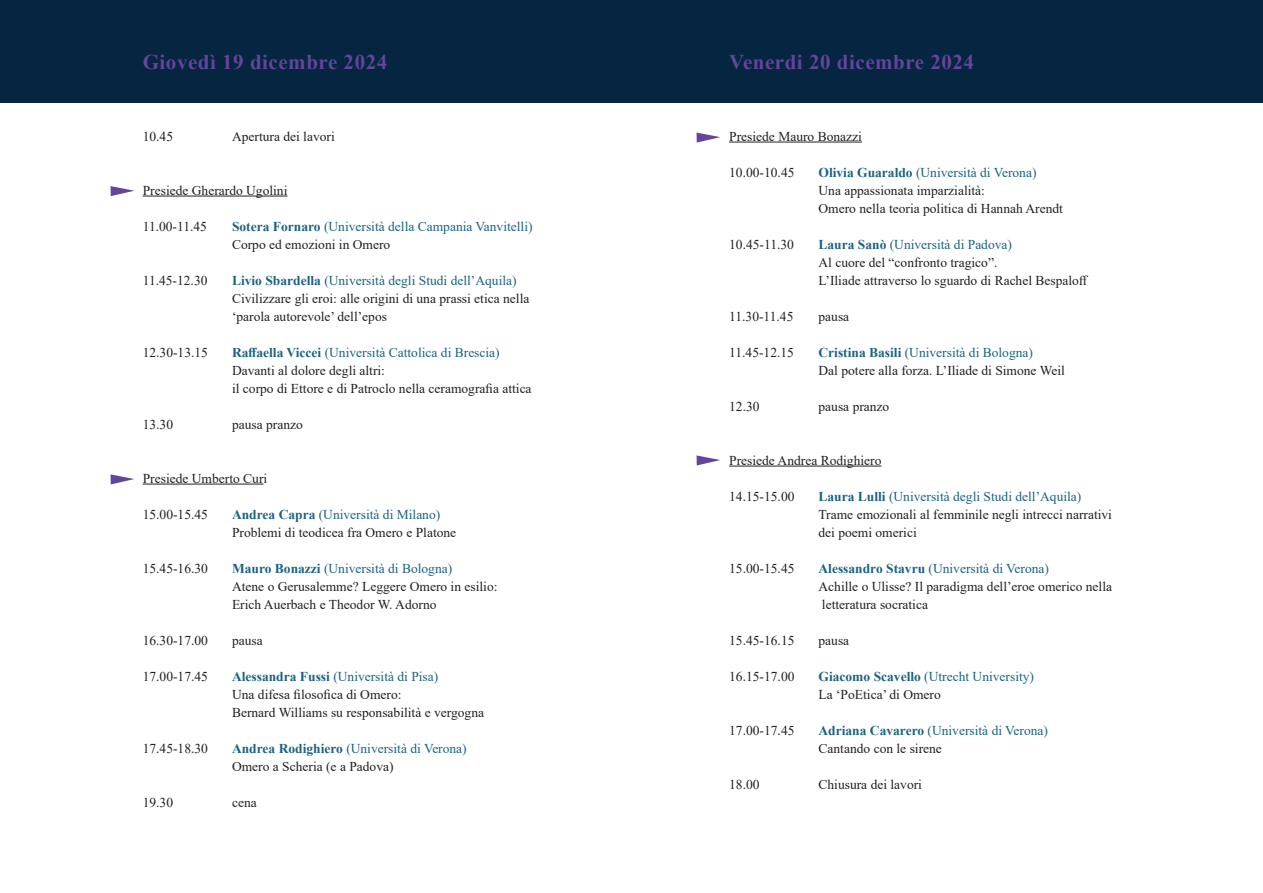
<style>
.page{position:relative;width:1263px;height:893px;background:#fff}
.page>*{position:absolute;margin:0;border:0;box-sizing:border-box;transform-origin:0 0}
.t1{font:700 21px "Times New Roman";letter-spacing:.025em;color:#65449b}
.t2{font:13.5px/18px "Times New Roman";color:#231f20}
.t3{font:13.5px/18px "Times New Roman";color:#1b6282}
.s1{font-weight:700}
.s2{color:#231f20}
.s3{font-weight:700;color:#1b6282}
.s4{color:#1b6282}
</style>
<div class="page">
<div style="left:0;top:0;width:1263px;height:103px;background:#052541"></div>
<svg style="left:111px;top:186px;width:23px;height:10px"></svg>
<svg style="left:111px;top:474px;width:23px;height:10px"></svg>
<hr style="left:143px;top:196px;width:144px;height:1px;background:#231f20">
<hr style="left:143px;top:484px;width:120px;height:1px;background:#231f20">
<hr style="left:729px;top:142px;width:133px;height:1px;background:#231f20">
<hr style="left:729px;top:466px;width:152px;height:1px;background:#231f20">
<svg style="left:696px;top:133px;width:24px;height:10px"></svg>
<svg style="left:696px;top:455px;width:24px;height:10px"></svg>
<p class="t1" style="left:143px;top:46px;width:246px">Giovedì 19 dicembre 2024</p>
<p class="t2" style="left:143px;top:127px;width:32px">10.45</p>
<p class="t2" style="left:232px;top:127px;width:104px">Apertura dei lavori</p>
<p class="t2" style="left:143px;top:181px;width:146px">Presiede Gherardo Ugolini</p>
<p class="t2" style="left:143px;top:217px;width:66px">11.00-11.45</p>
<p class="t3" style="left:232px;top:217px;width:302px"><span class="s1">Sotera Fornaro</span> (Università della Campania Vanvitelli)<br><span class="s2">Corpo ed emozioni in Omero</span></p>
<p class="t2" style="left:143px;top:271px;width:66px">11.45-12.30</p>
<p class="t2" style="left:232px;top:271px;width:299px"><span class="s3">Livio Sbardella</span> <span class="s4">(Università degli Studi dell’Aquila)<br></span>Civilizzare gli eroi: alle origini di una prassi etica nella ‘parola autorevole’ dell’epos</p>
<p class="t2" style="left:143px;top:343px;width:67px">12.30-13.15</p>
<p class="t2" style="left:232px;top:343px;width:301px"><span class="s3">Raffaella Viccei</span> <span class="s4">(Università Cattolica di Brescia)<br></span>Davanti al dolore degli altri:<br>il corpo di Ettore e di Patroclo nella ceramografia attica</p>
<p class="t2" style="left:143px;top:415px;width:32px">13.30</p>
<p class="t2" style="left:232px;top:415px;width:72px">pausa pranzo</p>
<p class="t2" style="left:143px;top:469px;width:126px">Presiede Umberto Curi</p>
<p class="t2" style="left:143px;top:505px;width:67px">15.00-15.45</p>
<p class="t3" style="left:232px;top:505px;width:210px"><span class="s1">Andrea Capra</span> (Università di Milano)</p>
<p class="t2" style="left:232px;top:523px;width:226px">Problemi di teodicea fra Omero e Platone</p>
<p class="t2" style="left:143px;top:559px;width:67px">15.45-16.30</p>
<p class="t2" style="left:232px;top:559px;width:267px"><span class="s3">Mauro Bonazzi</span> <span class="s4">(Università di Bologna)<br></span>Atene o Gerusalemme? Leggere Omero in esilio:<br>Erich Auerbach e Theodor W. Adorno</p>
<p class="t2" style="left:143px;top:631px;width:67px">16.30-17.00</p>
<p class="t2" style="left:232px;top:631px;width:32px">pausa</p>
<p class="t2" style="left:143px;top:667px;width:67px">17.00-17.45</p>
<p class="t3" style="left:232px;top:667px;width:208px"><span class="s1">Alessandra Fussi</span> (Università di Pisa)</p>
<p class="t2" style="left:232px;top:685px;width:254px">Una difesa filosofica di Omero:<br>Bernard Williams su responsabilità e vergogna</p>
<p class="t2" style="left:143px;top:739px;width:67px">17.45-18.30</p>
<p class="t2" style="left:232px;top:739px;width:236px"><span class="s3">Andrea Rodighiero</span> <span class="s4">(Università di Verona)<br></span>Omero a Scheria (e a Padova)</p>
<p class="t2" style="left:143px;top:793px;width:32px">19.30</p>
<p class="t2" style="left:232px;top:793px;width:26px">cena</p>
<p class="t1" style="left:729px;top:46px;width:246px">Venerdi 20 dicembre 2024</p>
<p class="t2" style="left:729px;top:127px;width:134px">Presiede Mauro Bonazzi</p>
<p class="t2" style="left:729px;top:163px;width:67px">10.00-10.45</p>
<p class="t2" style="left:818px;top:163px;width:246px"><span class="s3">Olivia Guaraldo</span> <span class="s4">(Università di Verona)<br></span>Una appassionata imparzialità:<br>Omero nella teoria politica di Hannah Arendt</p>
<p class="t2" style="left:729px;top:235px;width:66px">10.45-11.30</p>
<p class="t2" style="left:818px;top:235px;width:271px"><span class="s3">Laura Sanò</span> <span class="s4">(Università di Padova)<br></span>Al cuore del “confronto tragico”.<br>L’Iliade attraverso lo sguardo di Rachel Bespaloff</p>
<p class="t2" style="left:729px;top:307px;width:66px">11.30-11.45</p>
<p class="t2" style="left:818px;top:307px;width:32px">pausa</p>
<p class="t2" style="left:729px;top:343px;width:66px">11.45-12.15</p>
<p class="t2" style="left:818px;top:343px;width:248px"><span class="s3">Cristina Basili</span> <span class="s4">(Università di Bologna)<br></span>Dal potere alla forza. L’Iliade di Simone Weil</p>
<p class="t2" style="left:729px;top:397px;width:32px">12.30</p>
<p class="t2" style="left:818px;top:397px;width:72px">pausa pranzo</p>
<p class="t2" style="left:729px;top:451px;width:154px">Presiede Andrea Rodighiero</p>
<p class="t2" style="left:729px;top:487px;width:67px">14.15-15.00</p>
<p class="t2" style="left:818px;top:487px;width:295px"><span class="s3">Laura Lulli</span> <span class="s4">(Università degli Studi dell’Aquila)<br></span>Trame emozionali al femminile negli intrecci narrativi dei poemi omerici</p>
<p class="t2" style="left:729px;top:559px;width:67px">15.00-15.45</p>
<p class="t2" style="left:818px;top:559px;width:295px"><span class="s3">Alessandro Stavru</span> <span class="s4">(Università di Verona)<br></span>Achille o Ulisse? Il paradigma dell’eroe omerico nella letteratura socratica</p>
<p class="t2" style="left:729px;top:631px;width:67px">15.45-16.15</p>
<p class="t2" style="left:818px;top:631px;width:32px">pausa</p>
<p class="t2" style="left:729px;top:667px;width:67px">16.15-17.00</p>
<p class="t3" style="left:818px;top:667px;width:217px"><span class="s1">Giacomo Scavello</span> (Utrecht University)<br><span class="s2">La ‘PoEtica’ di Omero</span></p>
<p class="t2" style="left:729px;top:721px;width:67px">17.00-17.45</p>
<p class="t3" style="left:818px;top:721px;width:231px"><span class="s1">Adriana Cavarero</span> (Università di Verona)<br><span class="s2">Cantando con le sirene</span></p>
<p class="t2" style="left:729px;top:775px;width:32px">18.00</p>
<p class="t2" style="left:818px;top:775px;width:105px">Chiusura dei lavori</p>
</div>
